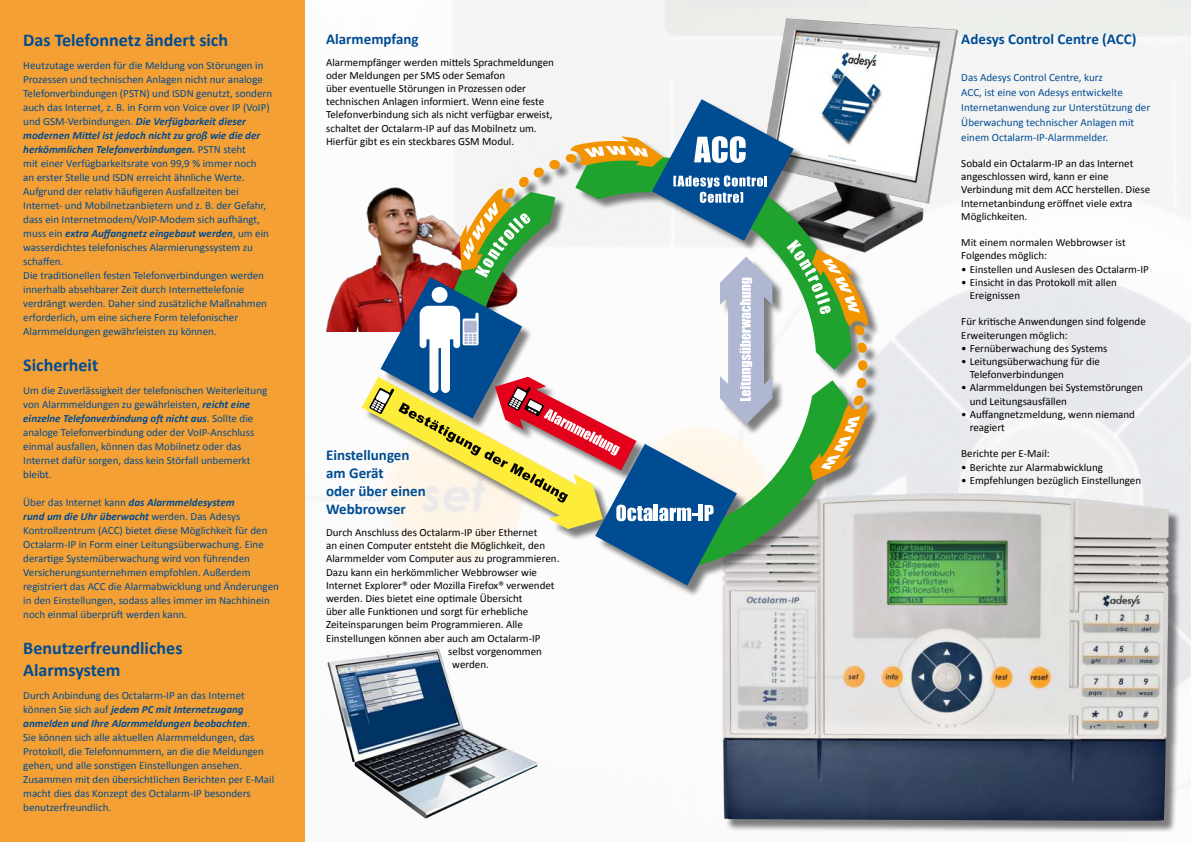
<style>
.page{position:relative;width:1191px;height:842px;background:#fff}
.page>*{position:absolute;margin:0;border:0;box-sizing:border-box;transform-origin:0 0}
.t1{font:700 18px/21.6px "Calibri";color:#004c93}
.t2{font:700 15px/18px "Calibri";color:#004c93}
.t3{font:11px/14px "Calibri";color:#004c93}
.t4{font:11px/13.2px "Calibri";color:#000}
.s1{font-weight:700;font-style:italic}
</style>
<div class="page">
<img style="left:304px;top:0;width:887px;height:842px">
<img style="left:732px;top:0;width:250px;height:266px">
<img style="left:314px;top:180px;width:48px;height:151px">
<div style="left:723px;top:495px;width:457px;height:337px;background:#000;opacity:.5"></div>
<img style="left:720px;top:493px;width:448px;height:328px">
<div style="left:363px;top:101px;width:516px;height:495px;background:#000;opacity:.5"></div>
<svg style="left:362px;top:99px;width:506px;height:486px"></svg>
<div style="left:0;top:0;width:304px;height:842px;background:#f4a034"></div>
<img style="left:327px;top:649px;width:211px;height:169px">
<h1 class="t1" style="left:23px;top:28px;width:206px">Das Telefonnetz ändert sich</h1>
<p class="t3" style="left:23px;top:57px;width:250px">Heutzutage werden für die Meldung von Störungen in Prozessen und technischen Anlagen nicht nur analoge Telefonverbindungen (PSTN) und ISDN genutzt, sondern auch das Internet, z. B. in Form von Voice over IP (VoIP) und GSM-Verbindungen. <span class="s1">Die Verfügbarkeit dieser modernen Mittel ist jedoch nicht zu groß wie die der herkömmlichen Telefonverbindungen.</span> PSTN steht<br>mit einer Verfügbarkeitsrate von 99,9 % immer noch<br>an erster Stelle und ISDN erreicht ähnliche Werte.<br>Aufgrund der relativ häufigeren Ausfallzeiten bei Internet- und Mobilnetzanbietern und z. B. der Gefahr, dass ein Internetmodem/VoIP-Modem sich aufhängt, muss ein <span class="s1">extra Auffangnetz eingebaut werden</span>, um ein wasserdichtes telefonisches Alarmierungssystem zu schaffen.<br>Die traditionellen festen Telefonverbindungen werden innerhalb absehbarer Zeit durch Internettelefonie verdrängt werden. Daher sind zusätzliche Maßnahmen erforderlich, um eine sichere Form telefonischer Alarmmeldungen gewährleisten zu können.</p>
<h1 class="t1" style="left:23px;top:354px;width:76px">Sicherheit</h1>
<p class="t3" style="left:23px;top:383px;width:246px">Um die Zuverlässigkeit der telefonischen Weiterleitung von Alarmmeldungen zu gewährleisten, <span class="s1">reicht eine einzelne Telefonverbindung oft nicht aus</span>. Sollte die analoge Telefonverbindung oder der VoIP-Anschluss einmal ausfallen, können das Mobilnetz oder das Internet dafür sorgen, dass kein Störfall unbemerkt bleibt.</p>
<p class="t3" style="left:23px;top:495px;width:257px">Über das Internet kann <span class="s1">das Alarmmeldesystem<br>rund um die Uhr überwacht</span> werden. Das Adesys Kontrollzentrum (ACC) bietet diese Möglichkeit für den Octalarm-IP in Form einer Leitungsüberwachung. Eine derartige Systemüberwachung wird von führenden Versicherungsunternehmen empfohlen. Außerdem registriert das ACC die Alarmabwicklung und Änderungen in den Einstellungen, sodass alles immer im Nachhinein noch einmal überprüft werden kann.</p>
<h1 class="t1" style="left:23px;top:637px;width:161px">Benutzerfreundliches<br>Alarmsystem</h1>
<p class="t3" style="left:23px;top:687px;width:252px">Durch Anbindung des Octalarm-IP an das Internet können Sie sich auf <span class="s1">jedem PC mit Internetzugang anmelden und Ihre Alarmmeldungen beobachten</span>.<br>Sie können sich alle aktuellen Alarmmeldungen, das Protokoll, die Telefonnummern, an die die Meldungen gehen, und alle sonstigen Einstellungen ansehen.<br>Zusammen mit den übersichtlichen Berichten per E-Mail macht dies das Konzept des Octalarm-IP besonders benutzerfreundlich.</p>
<h2 class="t2" style="left:326px;top:29px;width:94px">Alarmempfang</h2>
<p class="t4" style="left:326px;top:55px;width:229px">Alarmempfänger werden mittels Sprachmeldungen oder Meldungen per SMS oder Semafon<br>über eventuelle Störungen in Prozessen oder technischen Anlagen informiert. Wenn eine feste Telefonverbindung sich als nicht verfügbar erweist, schaltet der Octalarm-IP auf das Mobilnetz um.<br>Hierfür gibt es ein steckbares GSM Modul.</p>
<h2 class="t2" style="left:326px;top:445px;width:101px">Einstellungen am Gerät<br>oder über einen<br>Webbrowser</h2>
<p class="t4" style="left:326px;top:525px;width:213px">Durch Anschluss des Octalarm-IP über Ethernet</p>
<p class="t4" style="left:326px;top:538px;width:221px">an einen Computer entsteht die Möglichkeit, den</p>
<p class="t4" style="left:326px;top:551px;width:235px">Alarmmelder vom Computer aus zu programmieren.</p>
<p class="t4" style="left:326px;top:565px;width:212px">Dazu kann ein herkömmlicher Webbrowser wie</p>
<p class="t4" style="left:326px;top:578px;width:230px">Internet Explorer® oder Mozilla Firefox® verwendet</p>
<p class="t4" style="left:326px;top:591px;width:198px">werden. Dies bietet eine optimale Übersicht</p>
<p class="t4" style="left:326px;top:604px;width:204px">über alle Funktionen und sorgt für erhebliche</p>
<p class="t4" style="left:326px;top:617px;width:198px">Zeiteinsparungen beim Programmieren. Alle</p>
<p class="t4" style="left:326px;top:631px;width:216px">Einstellungen können aber auch am Octalarm‑IP</p>
<p class="t4" style="left:448px;top:644px;width:95px">selbst vorgenommen</p>
<p class="t4" style="left:452px;top:657px;width:38px">werden.</p>
<h2 class="t2" style="left:961px;top:29px;width:177px">Adesys Control Centre (ACC)</h2>
<p class="t3" style="left:961px;top:69px;width:190px;line-height:15px">Das Adesys Control Centre, kurz<br>ACC, ist eine von Adesys entwickelte Internetanwendung zur Unterstützung der Überwachung technischer Anlagen mit einem Octalarm-IP-Alarmmelder.</p>
<p class="t4" style="left:961px;top:156px;width:190px">Sobald ein Octalarm-IP an das Internet angeschlossen wird, kann er eine Verbindung mit dem ACC herstellen. Diese Internetanbindung eröffnet viele extra Möglichkeiten.</p>
<p class="t4" style="left:961px;top:235px;width:166px">Mit einem normalen Webbrowser ist<br>Folgendes möglich:</p>
<p class="t4" style="left:961px;top:262px;width:189px">• Einstellen und Auslesen des Octalarm-IP</p>
<p class="t4" style="left:969px;top:275px;width:149px;text-indent:-9px">• Einsicht in das Protokoll mit allen<br>Ereignissen</p>
<p class="t4" style="left:961px;top:315px;width:186px">Für kritische Anwendungen sind folgende<br>Erweiterungen möglich:</p>
<p class="t4" style="left:961px;top:341px;width:148px">• Fernüberwachung des Systems</p>
<p class="t4" style="left:969px;top:354px;width:132px;text-indent:-9px">• Leitungsüberwachung für die<br>Telefonverbindungen</p>
<p class="t4" style="left:969px;top:381px;width:175px;text-indent:-9px">• Alarmmeldungen bei Systemstörungen und Leitungsausfällen</p>
<p class="t4" style="left:969px;top:407px;width:167px;text-indent:-9px">• Auffangnetzmeldung, wenn niemand reagiert</p>
<p class="t4" style="left:961px;top:447px;width:90px">Berichte per E-Mail:</p>
<p class="t4" style="left:961px;top:460px;width:143px">• Berichte zur Alarmabwicklung</p>
<p class="t4" style="left:961px;top:473px;width:181px">• Empfehlungen bezüglich Einstellungen</p>
</div>
